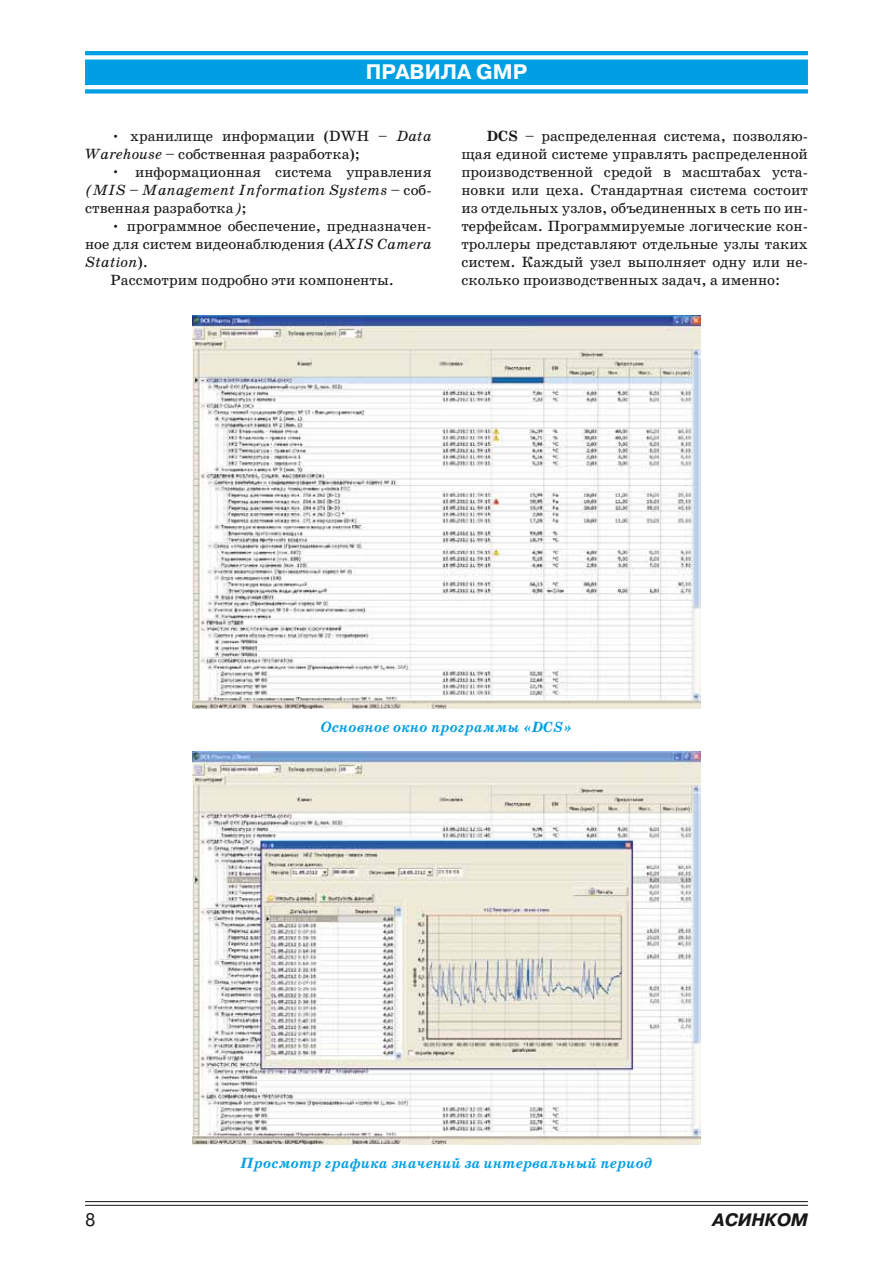
<style>
.page{position:relative;width:893px;height:1263px;background:#fff}
.page>*{position:absolute;margin:0;border:0;box-sizing:border-box;transform-origin:0 0}
.t1{font:700 21px "Pragmatica C";color:#fff}
.t2{font:italic 700 18px "Pragmatica C";color:#181716}
.t3{font:18px "Pragmatica C";color:#181716}
.t4{font:15px/18px "School Book C";color:#181716;text-align:justify}
.t5{font:italic 700 15px "School Book C";color:#009ee3}
.t6{font:italic 15px "School Book C";color:#181716}
.s1{font-style:italic}
.s2{font-style:normal}
.s3{font-weight:700}
</style>
<div class="page">
<svg style="left:85px;top:51px;width:723px;height:43px"></svg>
<hr style="left:85px;top:1201px;width:723px;height:1px;background:#181716">
<hr style="left:85px;top:1205px;width:723px;height:1px;background:#181716">
<img style="left:193px;top:316px;width:507px;height:392px">
<img style="left:193px;top:752px;width:507px;height:392px">
<h1 class="t1" style="left:366px;top:61px;width:163px">ПРАВИЛА GMP</h1>
<p class="t4" style="left:85px;top:127px;width:348px;text-indent:25px">• хранилище информации (DWH – <span class="s1">Data<br>Warehouse</span> – собственная разработка);</p>
<p class="t4" style="left:85px;top:163px;width:348px;text-indent:26px"><span class="s1">•</span> информационная система управления <span class="s1">(MIS – Management Information Systems</span> – соб&shy;ственная разработка<span class="s1">)</span>;</p>
<p class="t4" style="left:111px;top:217px;width:323px">• программное обеспечение, предназначен-</p>
<p class="t4" style="left:85px;top:235px;width:348px">ное для систем видеонаблюдения (<span class="s1">AXIS Camera</span></p>
<p class="t6" style="left:85px;top:254px;width:64px">Station<span class="s2">).</span></p>
<p class="t4" style="left:111px;top:271px;width:285px">Рассмотрим подробно эти компоненты.</p>
<p class="t4" style="left:461px;top:127px;width:348px;text-indent:26px"><span class="s3">DCS</span> – распределенная система, позволяю&shy;щая единой системе управлять распределенной производственной средой в масштабах уста&shy;новки или цеха. Стандартная система состоит из отдельных узлов, объединенных в сеть по ин&shy;терфейсам. Программируемые логические кон&shy;троллеры представляют отдельные узлы таких систем. Каждый узел выполняет одну или не&shy;сколько производственных задач, а именно:</p>
<p class="t5" style="left:321px;top:719px;width:253px">Основное окно программы «DCS»</p>
<p class="t5" style="left:240px;top:1155px;width:414px">Просмотр графика значений за интервальный период</p>
<p class="t3" style="left:85px;top:1210px;width:12px">8</p>
<p class="t2" style="left:712px;top:1210px;width:97px">АСИНКОМ</p>
</div>
